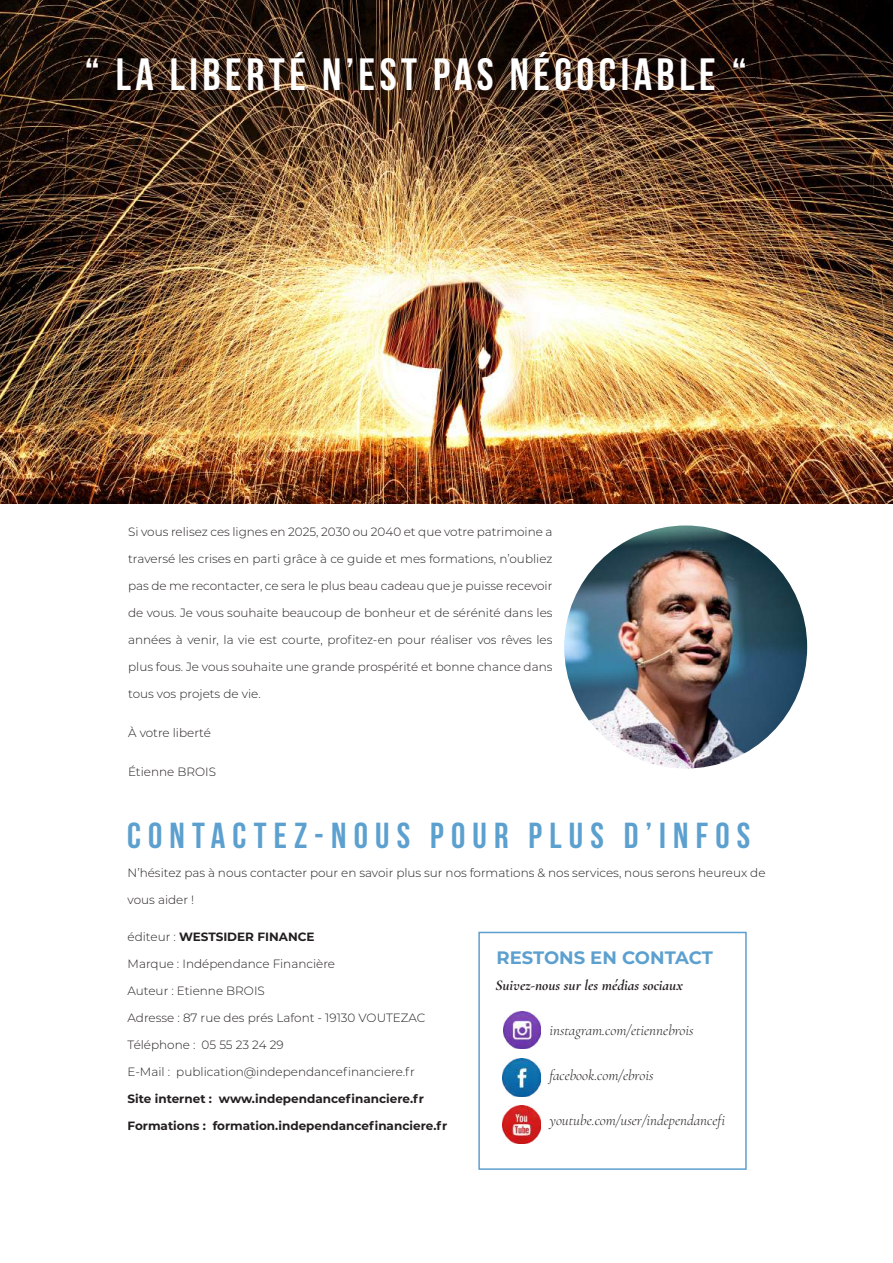
<style>
.page{position:relative;width:893px;height:1263px;background:#fff}
.page>*{position:absolute;margin:0;border:0;box-sizing:border-box;transform-origin:0 0}
.t1{font:700 45px "Bebas Neue";letter-spacing:.1em;color:#fff}
.t2{font:700 36px "Bebas Neue";letter-spacing:.2em;color:#5ca0cf}
.t3{font:700 18px "Montserrat";color:#5ca0cf}
.t4{font:italic 300 15px "Cormorant";color:#231f20}
.t5{font:italic 700 15px "Cormorant";color:#231f20}
.t6{font:300 12px "Montserrat";color:#231f20}
.t7{font:700 12px "Montserrat";color:#231f20}
.s1{font-weight:300}
</style>
<div class="page">
<img style="left:563px;top:525px;width:245px;height:244px;border-radius:122px">
<img style="left:503px;top:1012px;width:37px;height:37px">
<img style="left:503px;top:1059px;width:37px;height:37px">
<img style="left:502px;top:1106px;width:39px;height:38px">
<img style="left:0;top:0;width:893px;height:504px">
<div style="left:478px;top:932px;width:269px;height:238px;border:2px solid #5ca0cf"></div>
<h1 class="t1" style="left:85px;top:50px;width:663px">“ LA LIBERTÉ N’EST PAS NÉGOCIABLE “</h1>
<p class="t6" style="left:128px;top:524px;width:426px">Si vous relisez ces lignes en 2025, 2030 ou 2040 et que votre patrimoine a</p>
<p class="t6" style="left:128px;top:551px;width:426px">traversé les crises en parti grâce à ce guide et mes formations, n’oubliez</p>
<p class="t6" style="left:128px;top:578px;width:426px">pas de me recontacter, ce sera le plus beau cadeau que je puisse recevoir</p>
<p class="t6" style="left:128px;top:605px;width:426px">de vous. Je vous souhaite beaucoup de bonheur et de sérénité dans les</p>
<p class="t6" style="left:128px;top:632px;width:426px">années à venir, la vie est courte, profitez-en pour réaliser vos rêves les</p>
<p class="t6" style="left:128px;top:659px;width:426px">plus fous. Je vous souhaite une grande prospérité et bonne chance dans</p>
<p class="t6" style="left:128px;top:686px;width:134px">tous vos projets de vie.</p>
<p class="t6" style="left:128px;top:725px;width:84px">À votre liberté</p>
<p class="t6" style="left:128px;top:764px;width:89px">Étienne BROIS</p>
<h2 class="t2" style="left:127px;top:816px;width:625px">CONTACTEZ-NOUS POUR PLUS D’INFOS</h2>
<p class="t6" style="left:128px;top:864px;width:639px">N’hésitez pas à nous contacter pour en savoir plus sur nos formations &amp; nos services, nous serons heureux de</p>
<p class="t6" style="left:128px;top:891px;width:68px">vous aider !</p>
<p class="t7" style="left:128px;top:928px;width:188px"><span class="s1">éditeur :</span> WESTSIDER FINANCE</p>
<p class="t6" style="left:128px;top:955px;width:209px">Marque : Indépendance Financière</p>
<p class="t6" style="left:128px;top:982px;width:139px">Auteur : Etienne BROIS</p>
<p class="t6" style="left:128px;top:1009px;width:299px">Adresse : 87 rue des prés Lafont - 19130 VOUTEZAC</p>
<p class="t6" style="left:128px;top:1036px;width:158px">Téléphone : 05 55 23 24 29</p>
<p class="t6" style="left:128px;top:1063px;width:289px">E-Mail : publication@independancefinanciere.fr</p>
<p class="t7" style="left:128px;top:1090px;width:298px">Site internet : www.independancefinanciere.fr</p>
<p class="t7" style="left:128px;top:1117px;width:321px">Formations : formation.independancefinanciere.fr</p>
<h3 class="t3" style="left:496px;top:944px;width:218px">RESTONS EN CONTACT</h3>
<p class="t5" style="left:495px;top:976px;width:189px">Suivez-nous sur les médias sociaux</p>
<p class="t4" style="left:549px;top:1021px;width:146px">instagram.com/etiennebrois</p>
<p class="t4" style="left:549px;top:1066px;width:106px">facebook.com/ebrois</p>
<p class="t4" style="left:549px;top:1111px;width:177px">youtube.com/user/independancefi</p>
</div>
